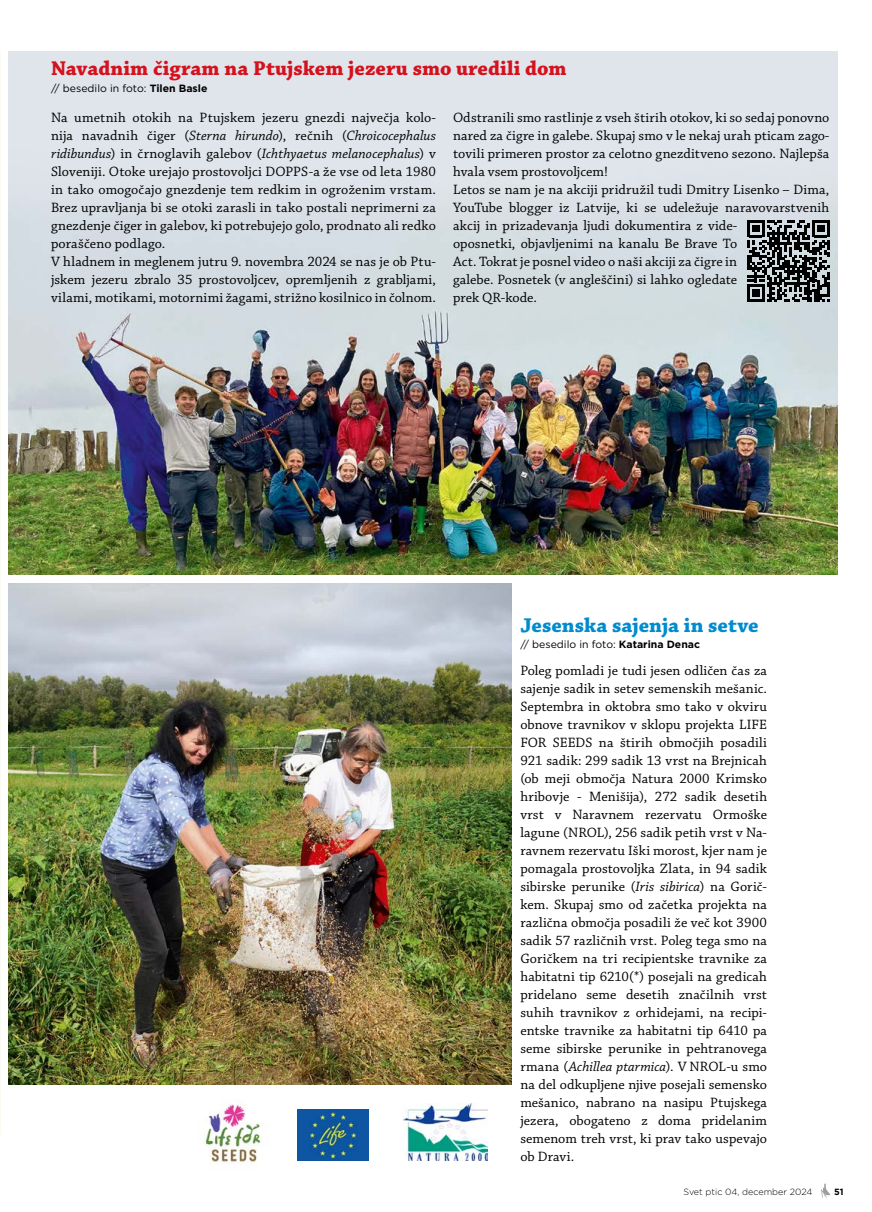
<style>
.page{position:relative;width:872px;height:1212px;background:#fff}
.page>*{position:absolute;margin:0;border:0;box-sizing:border-box;transform-origin:0 0}
.NASLOV__novice{font:700 21px "Chaparral Pro";letter-spacing:.005em;color:#d5111d}
.NASLOV__novice-2{font:700 21px "Chaparral Pro";color:#008bce}
.BODY__novice{font:14.25px/18px "Chaparral Pro";letter-spacing:.005em;color:#000;text-align:justify}
.avtor__novice{font:10.5px "Gotham";color:#000}
.t1{font:300 9px "Gotham";color:#000}
.t2{font:700 9px "Gotham";color:#000}
.s1{font-weight:700}
.s2{font-style:italic}
</style>
<div class="page">
<img style="left:9px;top:230px;width:829px;height:345px">
<div style="left:9px;top:51px;width:829px;height:179px;background:#e0e5eb"></div>
<svg style="left:747px;top:220px;width:82px;height:82px"></svg>
<img style="left:9px;top:583px;width:503px;height:501px">
<img style="left:204px;top:1102px;width:59px;height:64px">
<img style="left:297px;top:1109px;width:71px;height:52px">
<img style="left:404px;top:1103px;width:83px;height:58px">
<svg style="left:821px;top:1183px;width:9px;height:15px"></svg>
<p class="NASLOV__novice" style="left:51px;top:56px;width:517px">Navadnim čigram na Ptujskem jezeru smo uredili dom</p>
<p class="avtor__novice" style="left:51px;top:81px;width:158px">// besedilo in foto: <span class="s1">Tilen Basle</span></p>
<p class="BODY__novice" style="left:51px;top:109px;width:386px">Na umetnih otokih na Ptujskem jezeru gnezdi največja kolo&shy;nija navadnih čiger (<span class="s2">Sterna hirundo</span>), rečnih (<span class="s2">Chroicocephalus ridibundus</span>) in črnoglavih galebov (<span class="s2">Ichthyaetus melanocephalus</span>) v Sloveniji. Otoke urejajo prostovoljci DOPPS-a že vse od leta 1980 in tako omogočajo gnezdenje tem redkim in ogroženim vrstam.<br>Brez upravljanja bi se otoki zarasli in tako postali neprimerni za gnezdenje čiger in galebov, ki potrebujejo golo, prodnato ali redko poraščeno podlago.</p>
<p class="BODY__novice" style="left:51px;top:253px;width:386px">V hladnem in meglenem jutru 9. novembra 2024 se nas je ob Ptu&shy;jskem jezeru zbralo 35 prostovoljcev, opremljenih z grabljami, vilami, motikami, motornimi žagami, strižno kosilnico in čolnom.</p>
<p class="BODY__novice" style="left:453px;top:109px;width:378px">Odstranili smo rastlinje z vseh štirih otokov, ki so sedaj ponovno nared za čigre in galebe. Skupaj smo v le nekaj urah pticam zago&shy;tovili primeren prostor za celotno gnezditveno sezono. Najlepša hvala vsem prostovoljcem!</p>
<p class="BODY__novice" style="left:453px;top:181px;width:378px;text-align:left">Letos se nam je na akciji pridružil tudi Dmitry Lisenko – Dima, YouTube blogger iz Latvije, ki se udeležuje naravovarstvenih akcij in prizadevanja ljudi dokumentira z vide-<br>oposnetki, objavljenimi na kanalu Be Brave To<br>Act. Tokrat je posnel video o naši akciji za čigre in<br>galebe. Posnetek (v angleščini) si lahko ogledate<br>prek QR-kode.</p>
<p class="NASLOV__novice-2" style="left:520px;top:613px;width:240px">Jesenska sajenja in setve</p>
<p class="avtor__novice" style="left:520px;top:638px;width:181px">// besedilo in foto: <span class="s1">Katarina Denac</span></p>
<p class="BODY__novice" style="left:520px;top:662px;width:248px">Poleg pomladi je tudi jesen odličen čas za sajenje sadik in setev semenskih mešanic.<br>Septembra in oktobra smo tako v okviru obnove travnikov v sklopu projekta LIFE FOR SEEDS na štirih območjih posadili 921 sadik: 299 sadik 13 vrst na Brejnicah (ob meji območja Natura 2000 Krimsko hribovje - Menišija), 272 sadik desetih vrst v Naravnem rezervatu Ormoške lagune (NROL), 256 sadik petih vrst v Na&shy;ravnem rezervatu Iški morost, kjer nam je pomagala prostovoljka Zlata, in 94 sadik sibirske perunike (<span class="s2">Iris sibirica</span>) na Gorič&shy;kem. Skupaj smo od začetka projekta na različna območja posadili že več kot 3900 sadik 57 različnih vrst. Poleg tega smo na Goričkem na tri recipientske travnike za habitatni tip 6210(*) posejali na gredicah pridelano seme desetih značilnih vrst suhih travnikov z orhidejami, na recipi&shy;entske travnike za habitatni tip 6410 pa seme sibirske perunike in pehtranovega rmana (<span class="s2">Achillea ptarmica</span>). V NROL-u smo na del odkupljene njive posejali semensko mešanico, nabrano na nasipu Ptujskega jezera, obogateno z doma pridelanim semenom treh vrst, ki prav tako uspevajo ob Dravi.</p>
<p class="t1" style="left:683px;top:1185px;width:131px">Svet ptic 04, december 2024</p>
<p class="t2" style="left:834px;top:1185px;width:11px">51</p>
</div>
